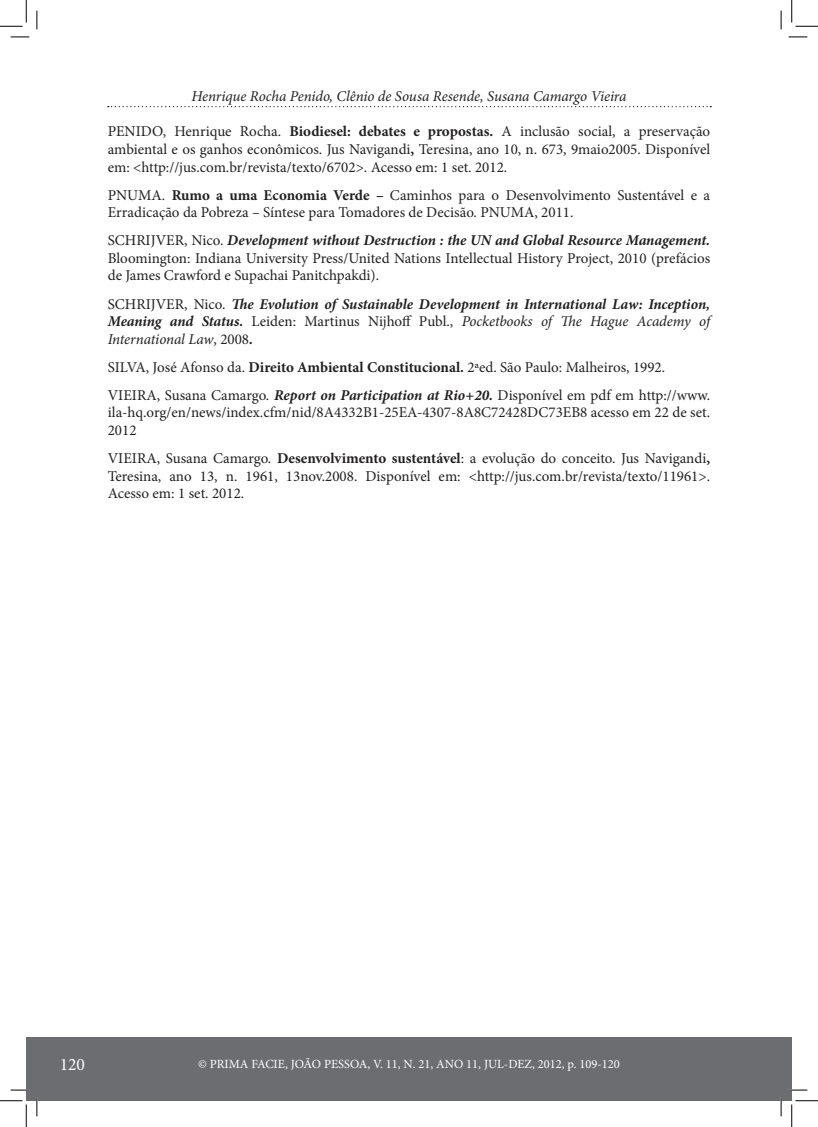
<style>
.page{position:relative;width:818px;height:1127px;background:#fff}
.page>*{position:absolute;margin:0;border:0;box-sizing:border-box;transform-origin:0 0}
.t1{font:17.5px "Minion Pro";color:#fff}
.t2{font:15px/17.5px "Minion Pro";color:#231f20;text-align:justify}
.t3{font:italic 700 15px/17.5px "Minion Pro";letter-spacing:-.035em;color:#231f20;text-align:justify}
.t4{font:italic 15px "Minion Pro";letter-spacing:-.005em;color:#231f20}
.t5{font:12.5px "Minion Pro";color:#fff}
.s1{font-weight:700}
.s2{font-weight:700;font-style:italic}
.s3{font-weight:400;font-style:normal}
.s4{font-weight:400}
</style>
<div class="page">
<div style="left:781px;top:1036px;width:11px;height:64px;background:#6c6d70"></div>
<div style="left:26px;top:1036px;width:755px;height:64px;background:#6c6d70"></div>
<svg style="left:108px;top:106px;width:603px;height:1px"></svg>
<svg style="left:11px;top:36px;width:18px;height:2px"></svg>
<svg style="left:788px;top:36px;width:19px;height:2px"></svg>
<svg style="left:11px;top:1089px;width:18px;height:1px"></svg>
<svg style="left:788px;top:1089px;width:19px;height:1px"></svg>
<svg style="left:36px;top:11px;width:2px;height:18px"></svg>
<svg style="left:36px;top:1097px;width:2px;height:18px"></svg>
<svg style="left:780px;top:11px;width:2px;height:18px"></svg>
<svg style="left:780px;top:1097px;width:2px;height:18px"></svg>
<svg style="left:0;top:0;width:27px;height:27px"></svg>
<svg style="left:0;top:1100px;width:27px;height:26px"></svg>
<svg style="left:791px;top:0;width:27px;height:27px"></svg>
<svg style="left:791px;top:1100px;width:27px;height:26px"></svg>
<p class="t4" style="left:191px;top:86px;width:436px">Henrique Rocha Penido, Clênio de Sousa Resende, Susana Camargo Vieira</p>
<p class="t2" style="left:108px;top:123px;width:604px">PENIDO, Henrique Rocha. <span class="s1">Biodiesel: debates e propostas.</span> A inclusão social, a preservação ambiental e os ganhos econômicos. Jus Navigandi<span class="s1">,</span> Teresina, ano 10, n. 673, 9maio2005. Disponível em: &lt;http://jus.com.br/revista/texto/6702&gt;. Acesso em: 1 set. 2012.</p>
<p class="t2" style="left:108px;top:186px;width:604px">PNUMA. <span class="s1">Rumo a uma Economia Verde –</span> Caminhos para o Desenvolvimento Sustentável e a<br>Erradicação da Pobreza – Síntese para Tomadores de Decisão. PNUMA, 2011.</p>
<p class="t2" style="left:108px;top:232px;width:604px">SCHRIJVER, Nico. <span class="s2">Development without Destruction : the UN and Global Resource Management.<br></span>Bloomington: Indiana University Press/United Nations Intellectual History Project, 2010 (prefácios de James Crawford e Supachai Panitchpakdi).</p>
<p class="t3" style="left:108px;top:294px;width:604px"><span class="s3">SCHRIJVER, Nico.</span> The Evolution of Sustainable Development in International Law: Inception, Meaning and Status. <span class="s3">Leiden: Martinus Nijhoff Publ.,</span> <span class="s4">Pocketbooks of The Hague Academy of International Law</span><span class="s3">, 2008</span>.</p>
<p class="t2" style="left:108px;top:353px;width:604px;line-height:28.1px">SILVA, José Afonso da. <span class="s1">Direito Ambiental Constitucional.</span> 2ªed. São Paulo: Malheiros, 1992.<br>VIEIRA, Susana Camargo. <span class="s2">Report on Participation at Rio+20.</span> Disponível em pdf em http://www.</p>
<p class="t2" style="left:108px;top:404px;width:604px">ila-hq.org/en/news/index.cfm/nid/8A4332B1-25EA-4307-8A8C72428DC73EB8 acesso em 22 de set.<br>2012</p>
<p class="t2" style="left:108px;top:449px;width:604px">VIEIRA, Susana Camargo. <span class="s1">Desenvolvimento sustentável</span>: a evolução do conceito. Jus Navigandi<span class="s1">, </span>Teresina, ano 13, n. 1961, 13nov.2008. Disponível em: &lt;http://jus.com.br/revista/texto/11961&gt;.<br>Acesso em: 1 set. 2012.</p>
<p class="t1" style="left:60px;top:1052px;width:27px">120</p>
<p class="t5" style="left:198px;top:1055px;width:423px">© PRIMA FACIE, JOÃO PESSOA, V. 11, N. 21, ANO 11, JUL-DEZ, 2012, p. 109-120</p>
</div>
